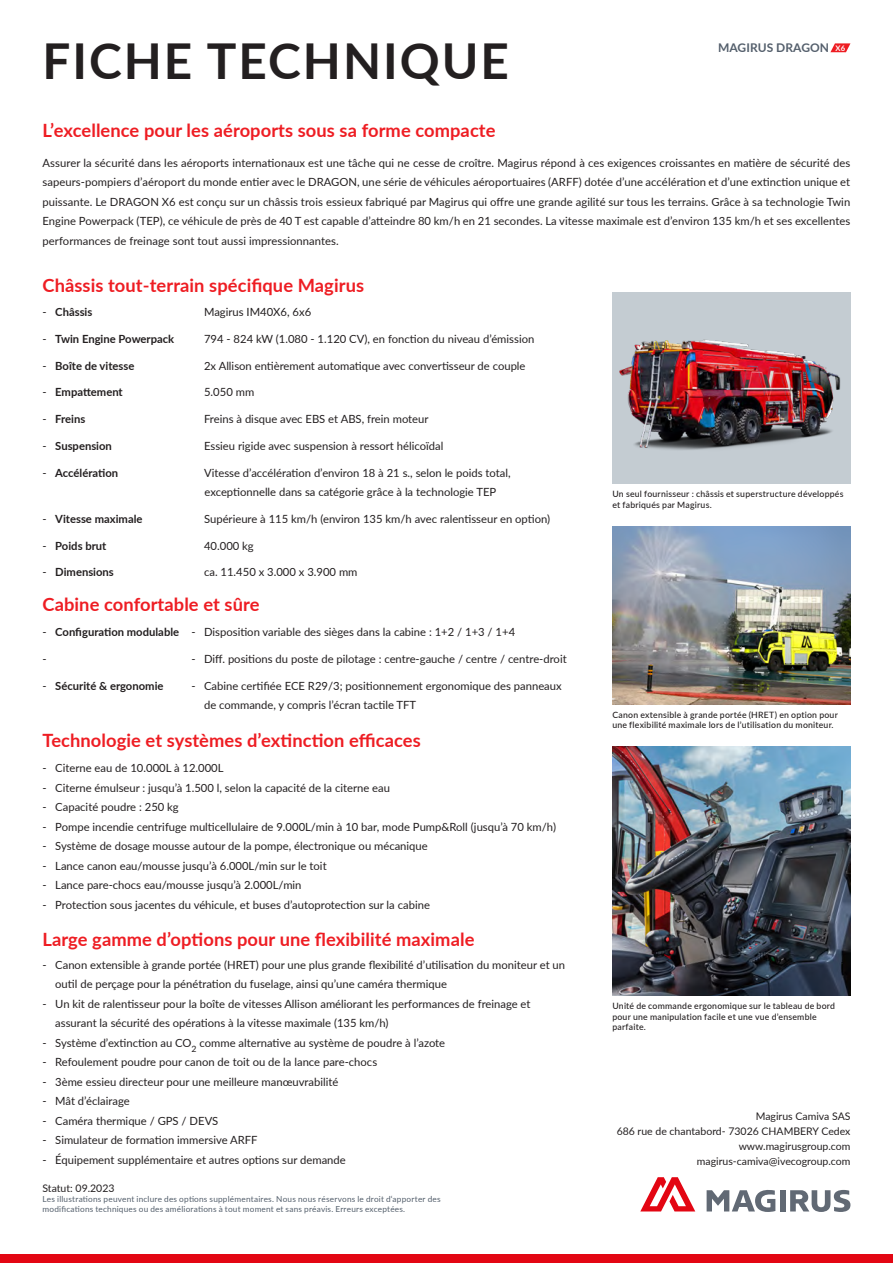
<style>
.page{position:relative;width:893px;height:1263px;background:#fff}
.page>*{position:absolute;margin:0;border:0;box-sizing:border-box;transform-origin:0 0}
.Titel_2{font:700 49.5px "Lato";letter-spacing:.04em;color:#231f20}
.Überschriften{font:700 18.3px "Lato";letter-spacing:.005em;color:#ee1d23}
.t1{font:700 12px "Lato";letter-spacing:.005em;color:#545f6c}
.Fließtext{font:11.25px/19.5px "Lato";color:#231f20}
.t2{font:700 11.25px "Lato";color:#231f20}
.Adress{font:10.5px/15px "Lato";color:#231f20;text-align:right}
.DS_corpotesto_piedipag{font:10.5px "Lato";color:#231f20}
.Caption_linksbündig{font:500 8.7px/10.5px "Lato";letter-spacing:.025em;color:#231f20}
.DS_corpotesto_piedipag-2{font:8.25px "Lato";letter-spacing:.025em;color:#545f6c}
.Titel_1{font:700 7.65px "Lato";color:#fff}
.s1{font-weight:400}
.s2{font-weight:700}
</style>
<div class="page">
<div style="left:0;top:1254px;width:893px;height:9px;background:#e30613"></div>
<svg style="left:640px;top:1177px;width:55px;height:34px"></svg>
<div style="left:780px;top:1190px;width:6px;height:21px;background:#616974"></div>
<svg style="left:707px;top:1189px;width:68px;height:23px"></svg>
<svg style="left:790px;top:1190px;width:60px;height:22px"></svg>
<img style="left:612px;top:526px;width:238px;height:178px">
<div style="left:612px;top:293px;width:238px;height:191px;background:#c4ccd2"></div>
<img style="left:619px;top:339px;width:222px;height:111px">
<img style="left:612px;top:747px;width:238px;height:249px">
<svg style="left:830px;top:43px;width:20px;height:9px"></svg>
<p class="Titel_2" style="left:43px;top:25px;width:468px">FICHE TECHNIQUE</p>
<p class="Überschriften" style="left:43px;top:116px;width:454px">L’excellence pour les aéroports sous sa forme compacte</p>
<p class="Fließtext" style="left:43px;top:152px;width:809px;text-align:justify">Assurer la sécurité dans les aéroports internationaux est une tâche qui ne cesse de croître. Magirus répond à ces exigences croissantes en matière de sécurité des sapeurs-pompiers d’aéroport du monde entier avec le DRAGON, une série de véhicules aéroportuaires (ARFF) dotée d’une accélération et d’une extinction unique et puissante. Le DRAGON X6 est conçu sur un châssis trois essieux fabriqué par Magirus qui offre une grande agilité sur tous les terrains. Grâce à sa technologie Twin Engine Powerpack (TEP), ce véhicule de près de 40 T est capable d’atteindre 80 km/h en 21 secondes. La vitesse maximale est d’environ 135 km/h et ses excellentes performances de freinage sont tout aussi impressionnantes.</p>
<p class="t1" style="left:718px;top:39px;width:113px">MAGIRUS DRAGON</p>
<p class="Titel_1" style="left:835px;top:42px;width:11px">X6</p>
<p class="Überschriften" style="left:43px;top:272px;width:323px">Châssis tout-terrain spécifique Magirus</p>
<p class="t2" style="left:43px;top:304px;width:51px"><span class="s1">-</span> Châssis</p>
<p class="Fließtext" style="left:204px;top:302px;width:109px">Magirus IM40X6, 6x6</p>
<p class="t2" style="left:43px;top:331px;width:133px"><span class="s1">-</span> Twin Engine Powerpack</p>
<p class="Fließtext" style="left:204px;top:329px;width:332px">794 - 824 kW (1.080 - 1.120 CV), en fonction du niveau d’émission</p>
<p class="t2" style="left:43px;top:357px;width:93px"><span class="s1">-</span> Boîte de vitesse</p>
<p class="Fließtext" style="left:204px;top:355px;width:323px">2x Allison entièrement automatique avec convertisseur de couple</p>
<p class="t2" style="left:43px;top:384px;width:82px"><span class="s1">-</span> Empattement</p>
<p class="Fließtext" style="left:204px;top:382px;width:52px">5.050 mm</p>
<p class="t2" style="left:43px;top:411px;width:44px"><span class="s1">-</span> Freins</p>
<p class="Fließtext" style="left:204px;top:409px;width:226px">Freins à disque avec EBS et ABS, frein moteur</p>
<p class="t2" style="left:43px;top:438px;width:71px"><span class="s1">-</span> Suspension</p>
<p class="Fließtext" style="left:204px;top:436px;width:241px">Essieu rigide avec suspension à ressort hélicoïdal</p>
<p class="t2" style="left:43px;top:464px;width:77px"><span class="s1">-</span> Accélération</p>
<p class="Fließtext" style="left:204px;top:462px;width:308px">Vitesse d’accélération d’environ 18 à 21 s., selon le poids total, exceptionnelle dans sa catégorie grâce à la technologie TEP</p>
<p class="t2" style="left:43px;top:510px;width:101px"><span class="s1">-</span> Vitesse maximale</p>
<p class="Fließtext" style="left:204px;top:509px;width:348px">Supérieure à 115 km/h (environ 135 km/h avec ralentisseur en option)</p>
<p class="t2" style="left:43px;top:537px;width:65px"><span class="s1">-</span> Poids brut</p>
<p class="Fließtext" style="left:204px;top:535px;width:51px">40.000 kg</p>
<p class="t2" style="left:43px;top:564px;width:73px"><span class="s1">-</span> Dimensions</p>
<p class="Fließtext" style="left:204px;top:562px;width:155px">ca. 11.450 x 3.000 x 3.900 mm</p>
<p class="Überschriften" style="left:43px;top:591px;width:219px">Cabine confortable et sûre</p>
<p class="Fließtext" style="left:43px;top:622px;width:474px">- <span class="s2">Configuration modulable</span> - Disposition variable des sièges dans la cabine : 1+2 / 1+3 / 1+4</p>
<p class="Fließtext" style="left:43px;top:649px;width:6px">-</p>
<p class="Fließtext" style="left:191px;top:649px;width:377px">- Diff. positions du poste de pilotage : centre-gauche / centre / centre-droit</p>
<p class="t2" style="left:43px;top:677px;width:123px"><span class="s1">-</span> Sécurité &amp; ergonomie</p>
<p class="Fließtext" style="left:204px;top:675px;width:359px;text-indent:-13px">- Cabine certifiée ECE R29/3; positionnement ergonomique des panneaux de commande, y compris l’écran tactile TFT</p>
<p class="Überschriften" style="left:43px;top:727px;width:380px">Technologie et systèmes d’extinction efficaces</p>
<p class="Fließtext" style="left:43px;top:758px;width:183px">- Citerne eau de 10.000L à 12.000L</p>
<p class="Fließtext" style="left:43px;top:777px;width:349px">- Citerne émulseur : jusqu’à 1.500 l, selon la capacité de la citerne eau</p>
<p class="Fließtext" style="left:43px;top:797px;width:138px">- Capacité poudre : 250 kg</p>
<p class="Fließtext" style="left:43px;top:816px;width:515px">- Pompe incendie centrifuge multicellulaire de 9.000L/min à 10 bar, mode Pump&amp;Roll (jusqu’à 70 km/h)</p>
<p class="Fließtext" style="left:43px;top:836px;width:387px">- Système de dosage mousse autour de la pompe, électronique ou mécanique</p>
<p class="Fließtext" style="left:43px;top:855px;width:286px">- Lance canon eau/mousse jusqu’à 6.000L/min sur le toit</p>
<p class="Fließtext" style="left:43px;top:875px;width:261px">- Lance pare-chocs eau/mousse jusqu’à 2.000L/min</p>
<p class="Fließtext" style="left:43px;top:894px;width:389px">- Protection sous jacentes du véhicule, et buses d’autoprotection sur la cabine</p>
<p class="Überschriften" style="left:43px;top:926px;width:433px">Large gamme d’options pour une flexibilité maximale</p>
<p class="Fließtext" style="left:55px;top:954px;width:511px;text-indent:-13px">- Canon extensible à grande portée (HRET) pour une plus grande flexibilité d’utilisation du moniteur et un outil de perçage pour la pénétration du fuselage, ainsi qu’une caméra thermique</p>
<p class="Fließtext" style="left:55px;top:993px;width:477px;text-indent:-13px">- Un kit de ralentisseur pour la boîte de vitesses Allison améliorant les performances de freinage et assurant la sécurité des opérations à la vitesse maximale (135 km/h)</p>
<p class="Fließtext" style="left:43px;top:1032px;width:404px">- Système d’extinction au CO<sub>2</sub> comme alternative au système de poudre à l’azote</p>
<p class="Fließtext" style="left:43px;top:1052px;width:336px">- Refoulement poudre pour canon de toit ou de la lance pare-chocs</p>
<p class="Fließtext" style="left:43px;top:1071px;width:297px">- 3ème essieu directeur pour une meilleure manœuvrabilité</p>
<p class="Fließtext" style="left:43px;top:1091px;width:89px">- Mât d’éclairage</p>
<p class="Fließtext" style="left:43px;top:1110px;width:177px">- Caméra thermique / GPS / DEVS</p>
<p class="Fließtext" style="left:43px;top:1130px;width:216px">- Simulateur de formation immersive ARFF</p>
<p class="Fließtext" style="left:43px;top:1149px;width:305px">- Équipement supplémentaire et autres options sur demande</p>
<p class="DS_corpotesto_piedipag" style="left:43px;top:1181px;width:74px">Statut: 09.2023</p>
<p class="DS_corpotesto_piedipag-2" style="left:43px;top:1193px;width:400px">Les illustrations peuvent inclure des options supplémentaires. Nous nous réservons le droit d‘apporter des</p>
<p class="DS_corpotesto_piedipag-2" style="left:43px;top:1203px;width:364px">modifications techniques ou des améliorations à tout moment et sans préavis. Erreurs exceptées.</p>
<p class="Caption_linksbündig" style="left:612px;top:488px;width:233px">Un seul fournisseur : châssis et superstructure développés et fabriqués par Magirus.</p>
<p class="Caption_linksbündig" style="left:612px;top:709px;width:227px">Canon extensible à grande portée (HRET) en option pour une flexibilité maximale lors de l’utilisation du moniteur.</p>
<p class="Caption_linksbündig" style="left:612px;top:1000px;width:224px">Unité de commande ergonomique sur le tableau de bord pour une manipulation facile et une vue d’ensemble parfaite.</p>
<p class="Adress" style="left:756px;top:1108px;width:96px">Magirus Camiva SAS</p>
<p class="Adress" style="left:617px;top:1123px;width:235px">686 rue de chantabord- 73026 CHAMBERY Cedex www.magirusgroup.com</p>
<p class="Adress" style="left:697px;top:1153px;width:155px">magirus-camiva@ivecogroup.com</p>
</div>
